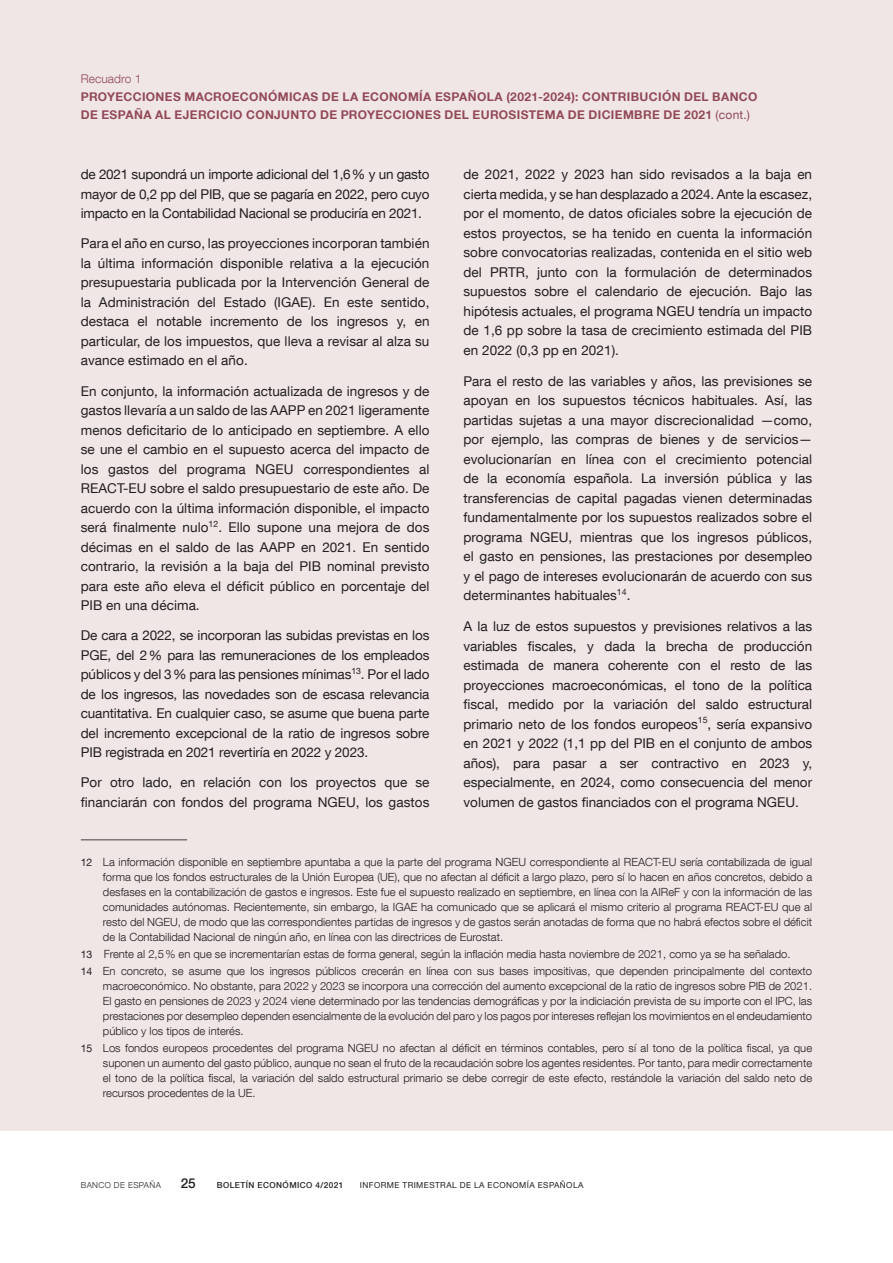
<style>
.page{position:relative;width:893px;height:1263px;background:#fff}
.page>*{position:absolute;margin:0;border:0;box-sizing:border-box;transform-origin:0 0}
.Texto_recuadro{font:13.5px/19.5px "Bd E Neue Helvetica";letter-spacing:.005em;color:#231f20;text-align:justify}
.t1{font:500 13.5px "Bd E Neue Helvetica";color:#231f20}
.t2{font:700 12px/18px "Bd E Neue Helvetica";letter-spacing:.03em;color:#924957}
.t3{font:300 12px "Bd E Neue Helvetica";letter-spacing:.005em;color:#924957}
.Citas_recuadro{font:300 11.25px/15px "Bd E Neue Helvetica";color:#231f20;text-align:justify}
.t4{font:8.25px "Bd E Neue Helvetica";letter-spacing:.05em;color:#231f20}
.t5{font:500 8.25px "Bd E Neue Helvetica";letter-spacing:.05em;color:#231f20}
.t6{font:300 8.25px "Bd E Neue Helvetica";letter-spacing:.05em;color:#231f20}
.s1{font-weight:400}
.s2{font-weight:400;font-size:10.5px}
</style>
<div class="page">
<div style="left:0;top:0;width:893px;height:1131px;background:#f0e6e6"></div>
<hr style="left:81px;top:839px;width:106px;height:1px;background:#3e3e3f">
<p class="t3" style="left:81px;top:72px;width:62px">Recuadro 1</p>
<p class="t2" style="left:81px;top:88px;width:678px">PROYECCIONES MACROECONÓMICAS DE LA ECONOMÍA ESPAÑOLA (2021-2024): CONTRIBUCIÓN DEL BANCO<br>DE ESPAÑA AL EJERCICIO CONJUNTO DE PROYECCIONES DEL EUROSISTEMA DE DICIEMBRE DE 2021 <span class="s1">(cont.)</span></p>
<p class="Texto_recuadro" style="left:81px;top:164px;width:350px">de 2021 supondrá un importe adicional del 1,6% y un gasto mayor de 0,2 pp del PIB, que se pagaría en 2022, pero cuyo impacto en la Contabilidad Nacional se produciría en 2021.</p>
<p class="Texto_recuadro" style="left:81px;top:234px;width:350px">Para el año en curso, las proyecciones incorporan también la última información disponible relativa a la ejecución presupuestaria publicada por la Intervención General de la Administración del Estado (IGAE). En este sentido, destaca el notable incremento de los ingresos y, en particular, de los impuestos, que lleva a revisar al alza su avance estimado en el año.</p>
<p class="Texto_recuadro" style="left:81px;top:381px;width:350px">En conjunto, la información actualizada de ingresos y de gastos llevaría a un saldo de las AAPP en 2021 ligeramente menos deficitario de lo anticipado en septiembre. A ello se une el cambio en el supuesto acerca del impacto de los gastos del programa NGEU correspondientes al REACT-EU sobre el saldo presupuestario de este año. De acuerdo con la última información disponible, el impacto será finalmente nulo<sup>12</sup>. Ello supone una mejora de dos décimas en el saldo de las AAPP en 2021. En sentido contrario, la revisión a la baja del PIB nominal previsto para este año eleva el déficit público en porcentaje del PIB en una décima.</p>
<p class="Texto_recuadro" style="left:81px;top:625px;width:350px">De cara a 2022, se incorporan las subidas previstas en los PGE, del 2% para las remuneraciones de los empleados públicos y del 3% para las pensiones mínimas<sup>13</sup>. Por el lado de los ingresos, las novedades son de escasa relevancia cuantitativa. En cualquier caso, se asume que buena parte del incremento excepcional de la ratio de ingresos sobre PIB registrada en 2021 revertiría en 2022 y 2023.</p>
<p class="Texto_recuadro" style="left:81px;top:772px;width:350px">Por otro lado, en relación con los proyectos que se financiarán con fondos del programa NGEU, los gastos</p>
<p class="Texto_recuadro" style="left:463px;top:164px;width:350px">de 2021, 2022 y 2023 han sido revisados a la baja en cierta medida, y se han desplazado a 2024. Ante la escasez, por el momento, de datos oficiales sobre la ejecución de estos proyectos, se ha tenido en cuenta la información sobre convocatorias realizadas, contenida en el sitio web del PRTR, junto con la formulación de determinados supuestos sobre el calendario de ejecución. Bajo las hipótesis actuales, el programa NGEU tendría un impacto de 1,6 pp sobre la tasa de crecimiento estimada del PIB en 2022 (0,3 pp en 2021).</p>
<p class="Texto_recuadro" style="left:463px;top:371px;width:350px">Para el resto de las variables y años, las previsiones se apoyan en los supuestos técnicos habituales. Así, las partidas sujetas a una mayor discrecionalidad —como, por ejemplo, las compras de bienes y de servicios— evolucionarían en línea con el crecimiento potencial de la economía española. La inversión pública y las transferencias de capital pagadas vienen determinadas fundamentalmente por los supuestos realizados sobre el programa NGEU, mientras que los ingresos públicos, el gasto en pensiones, las prestaciones por desempleo y el pago de intereses evolucionarán de acuerdo con sus determinantes habituales<sup>14</sup>.</p>
<p class="Texto_recuadro" style="left:463px;top:616px;width:350px">A la luz de estos supuestos y previsiones relativos a las variables fiscales, y dada la brecha de producción estimada de manera coherente con el resto de las proyecciones macroeconómicas, el tono de la política fiscal, medido por la variación del saldo estructural primario neto de los fondos europeos<sup>15</sup>, sería expansivo en 2021 y 2022 (1,1 pp del PIB en el conjunto de ambos años), para pasar a ser contractivo en 2023 y, especialmente, en 2024, como consecuencia del menor volumen de gastos financiados con el programa NGEU.</p>
<p class="Citas_recuadro" style="left:103px;top:854px;width:711px;text-indent:-22px"><span class="s2">12</span> La información disponible en septiembre apuntaba a que la parte del programa NGEU correspondiente al REACT-EU sería contabilizada de igual forma que los fondos estructurales de la Unión Europea (UE), que no afectan al déficit a largo plazo, pero sí lo hacen en años concretos, debido a desfases en la contabilización de gastos e ingresos. Este fue el supuesto realizado en septiembre, en línea con la AIReF y con la información de las comunidades autónomas. Recientemente, sin embargo, la IGAE ha comunicado que se aplicará el mismo criterio al programa REACT-EU que al resto del NGEU, de modo que las correspondientes partidas de ingresos y de gastos serán anotadas de forma que no habrá efectos sobre el déficit de la Contabilidad Nacional de ningún año, en línea con las directrices de Eurostat.</p>
<p class="Citas_recuadro" style="left:81px;top:946px;width:711px"><span class="s2">13</span> Frente al 2,5% en que se incrementarían estas de forma general, según la inflación media hasta noviembre de 2021, como ya se ha señalado.</p>
<p class="Citas_recuadro" style="left:103px;top:963px;width:711px;text-indent:-22px"><span class="s2">14</span> En concreto, se asume que los ingresos públicos crecerán en línea con sus bases impositivas, que dependen principalmente del contexto macroeconómico. No obstante, para 2022 y 2023 se incorpora una corrección del aumento excepcional de la ratio de ingresos sobre PIB de 2021.<br>El gasto en pensiones de 2023 y 2024 viene determinado por las tendencias demográficas y por la indiciación prevista de su importe con el IPC, las prestaciones por desempleo dependen esencialmente de la evolución del paro y los pagos por intereses reflejan los movimientos en el endeudamiento público y los tipos de interés.</p>
<p class="Citas_recuadro" style="left:103px;top:1040px;width:711px;text-indent:-22px"><span class="s2">15</span> Los fondos europeos procedentes del programa NGEU no afectan al déficit en términos contables, pero sí al tono de la política fiscal, ya que suponen un aumento del gasto público, aunque no sean el fruto de la recaudación sobre los agentes residentes. Por tanto, para medir correctamente el tono de la política fiscal, la variación del saldo estructural primario se debe corregir de este efecto, restándole la variación del saldo neto de recursos procedentes de la UE.</p>
<p class="t6" style="left:81px;top:1180px;width:82px">BANCO DE ESPAÑA</p>
<p class="t1" style="left:181px;top:1175px;width:16px">25</p>
<p class="t5" style="left:217px;top:1180px;width:128px">BOLETÍN ECONÓMICO 4/2021</p>
<p class="t4" style="left:360px;top:1180px;width:225px">INFORME TRIMESTRAL DE LA ECONOMÍA ESPAÑOLA</p>
</div>
